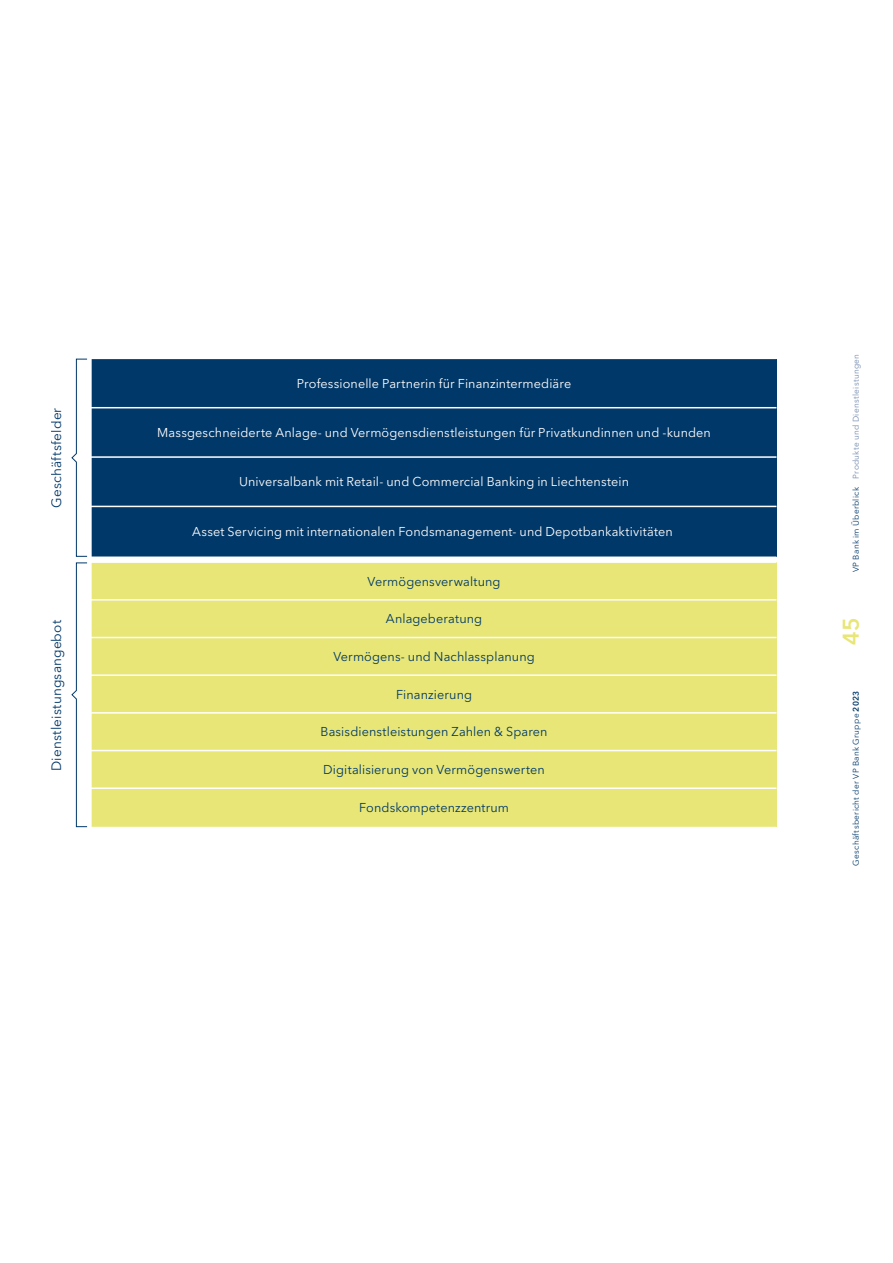
<style>
.page{position:relative;width:893px;height:1263px;background:#fff}
.page>*{position:absolute;margin:0;border:0;box-sizing:border-box;transform-origin:0 0}
.t1{font:600 22.5px "VP Next";color:#e7e676}
.t2{font:13.5px "VP Next";letter-spacing:.01em;color:#003869}
.t3{font:12.75px "VP Next";letter-spacing:.01em;color:#fff}
.t4{font:12.75px "VP Next";letter-spacing:.01em;color:#003869}
.t5{font:8.25px "VP Next";letter-spacing:.035em;color:#7489af}
.t6{font:8.25px "VP Next";letter-spacing:.035em;color:#003869}
.s1{color:#003869}
.s2{font-weight:600}
</style>
<div class="page">
<svg style="left:71px;top:359px;width:705px;height:468px;background:#8ba17a"></svg>
<p class="t2" style="left:48px;top:508px;width:102px;rotate:-90deg">Geschäftsfelder</p>
<p class="t2" style="left:48px;top:771px;width:153px;rotate:-90deg">Dienstleistungsangebot</p>
<p class="t3" style="left:297px;top:376px;width:276px">Professionelle Partnerin für Finanzintermediäre</p>
<p class="t3" style="left:157px;top:425px;width:555px">Massgeschneiderte Anlage- und Vermögensdienstleistungen für Privatkundinnen und -kunden</p>
<p class="t3" style="left:239px;top:474px;width:391px">Universalbank mit Retail- und Commercial Banking in Liechtenstein</p>
<p class="t3" style="left:192px;top:524px;width:482px">Asset Servicing mit internationalen Fondsmanagement- und Depotbankaktivitäten</p>
<p class="t4" style="left:368px;top:573px;width:134px">Vermögensverwaltung</p>
<p class="t4" style="left:386px;top:611px;width:98px">Anlageberatung</p>
<p class="t4" style="left:333px;top:649px;width:203px">Vermögens- und Nachlassplanung</p>
<p class="t4" style="left:396px;top:686px;width:78px">Finanzierung</p>
<p class="t4" style="left:321px;top:724px;width:229px">Basisdienstleistungen Zahlen &amp; Sparen</p>
<p class="t4" style="left:323px;top:762px;width:223px">Digitalisierung von Vermögenswerten</p>
<p class="t4" style="left:359px;top:800px;width:152px">Fondskompetenzzentrum</p>
<p class="t5" style="left:851px;top:572px;width:220px;rotate:-90deg"><span class="s1">VP Bank im Überblick</span> Produkte und Dienstleistungen</p>
<h1 class="t1" style="left:837px;top:645px;width:29px;rotate:-90deg">45</h1>
<p class="t6" style="left:851px;top:866px;width:176px;rotate:-90deg">Geschäftsbericht der VP Bank Gruppe <span class="s2">2023</span></p>
</div>
